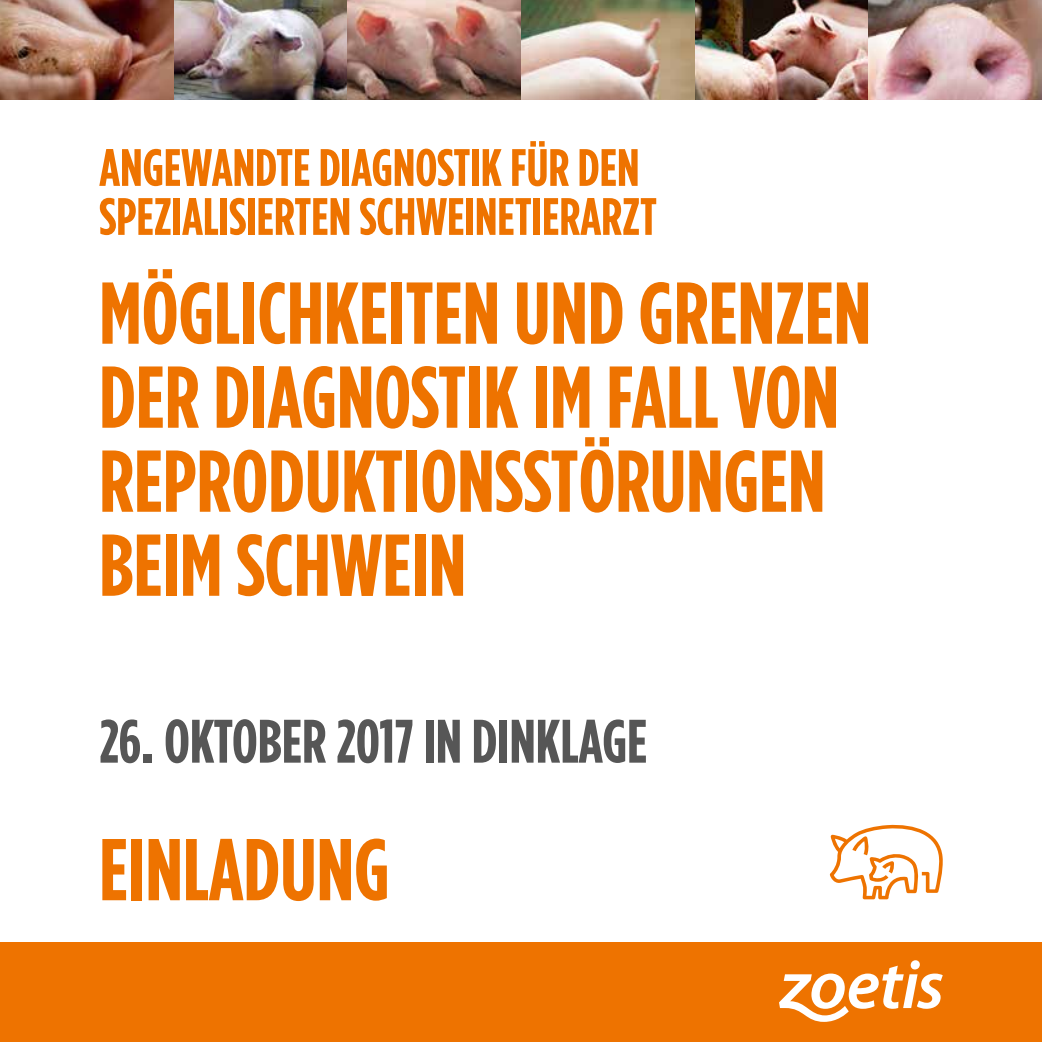
<style>
.page{position:relative;width:1042px;height:1042px;background:#fff}
.page>*{position:absolute;margin:0;border:0;box-sizing:border-box;transform-origin:0 0}
.t1{font:700 87.5px/84px "Gotham Condensed";color:#ee7300}
.t2{font:700 61.25px "Gotham Condensed";color:#565656}
.t3{font:700 52.5px/49px "Gotham Condensed";color:#ee7300}
</style>
<div class="page">
<img style="left:0;top:0;width:1042px;height:99px">
<div style="left:0;top:943px;width:1042px;height:99px;background:#ee7300"></div>
<svg style="left:910px;top:960px;width:10px;height:9px"></svg>
<svg style="left:779px;top:965px;width:164px;height:57px"></svg>
<svg style="left:830px;top:824px;width:113px;height:75px"></svg>
<p class="t3" style="left:99px;top:142px;width:559px">ANGEWANDTE DIAGNOSTIK FÜR DEN<br>SPEZIALISIERTEN SCHWEINETIERARZT</p>
<p class="t1" style="left:99px;top:269px;width:773px">MÖGLICHKEITEN UND GRENZEN<br>DER DIAGNOSTIK IM FALL VON<br>REPRODUKTIONSSTÖRUNGEN<br>BEIM SCHWEIN</p>
<p class="t2" style="left:99px;top:707px;width:549px">26. OKTOBER 2017 IN DINKLAGE</p>
<p class="t1" style="left:99px;top:825px;width:292px">EINLADUNG</p>
</div>
